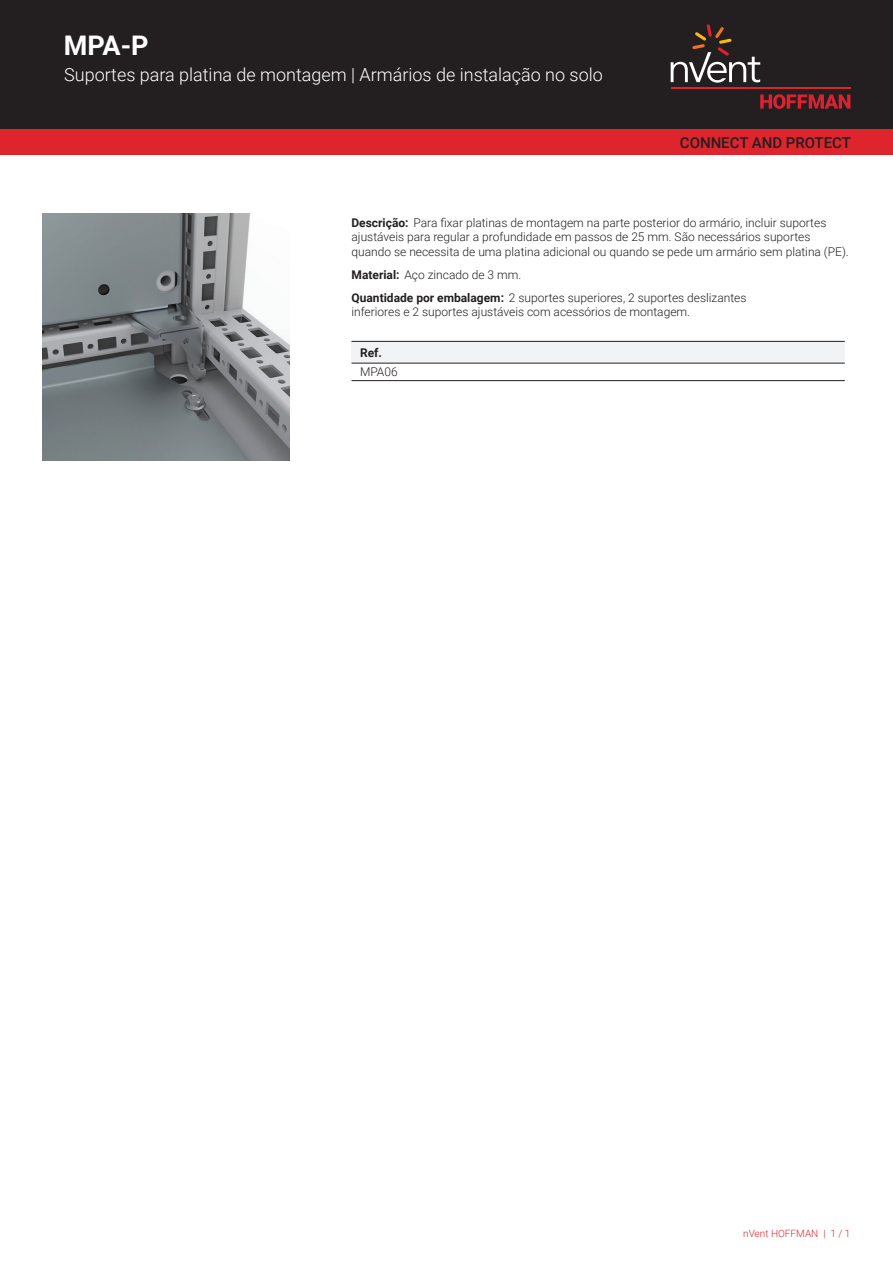
<style>
.page{position:relative;width:893px;height:1263px;background:#fff}
.page>*{position:absolute;margin:0;border:0;box-sizing:border-box;transform-origin:0 0}
.t1{font:700 27px "Roboto";color:#fff}
.t2{font:300 18px "Roboto";color:#fff}
.t3{font:500 15px "Roboto";color:#231f20}
.t4{font:300 12px/14.4px "Roboto";color:#231f20}
.t5{font:700 12px "Roboto";color:#231f20}
.t6{font:300 10.05px "Roboto";color:#de252e}
.s1{font-weight:700}
</style>
<div class="page">
<div style="left:0;top:0;width:893px;height:129px;background:#231f20"></div>
<svg style="left:760px;top:94px;width:90px;height:15px"></svg>
<hr style="left:671px;top:88px;width:179px;height:1px;background:#db2230">
<svg style="left:671px;top:24px;width:89px;height:59px"></svg>
<div style="left:0;top:129px;width:893px;height:26px;background:#de252e"></div>
<div style="left:351px;top:341px;width:494px;height:22px;background:#f2f3f4"></div>
<hr style="left:351px;top:341px;width:494px;height:1px;background:#231f20">
<hr style="left:351px;top:380px;width:494px;height:1px;background:#231f20">
<hr style="left:351px;top:363px;width:494px;height:1px;background:#231f20">
<img style="left:43px;top:213px;width:246px;height:247px">
<h1 class="t1" style="left:64px;top:27px;width:86px">MPA-P</h1>
<h2 class="t2" style="left:64px;top:62px;width:540px">Suportes para platina de montagem | Armários de instalação no solo</h2>
<p class="t3" style="left:680px;top:132px;width:173px">CONNECT AND PROTECT</p>
<p class="t4" style="left:351px;top:215px;width:499px"><span class="s1">Descrição:</span> Para fixar platinas de montagem na parte posterior do armário, incluir suportes ajustáveis para regular a profundidade em passos de 25 mm. São necessários suportes quando se necessita de uma platina adicional ou quando se pede um armário sem platina (PE).</p>
<p class="t4" style="left:351px;top:262px;width:396px;line-height:23px"><span class="s1">Material:</span> Aço zincado de 3 mm.<br><span class="s1">Quantidade por embalagem:</span> 2 suportes superiores, 2 suportes deslizantes</p>
<p class="t4" style="left:351px;top:304px;width:340px">inferiores e 2 suportes ajustáveis com acessórios de montagem.</p>
<p class="t5" style="left:360px;top:344px;width:23px">Ref.</p>
<p class="t4" style="left:360px;top:364px;width:39px">MPA06</p>
<p class="t6" style="left:743px;top:1226px;width:109px">nVent HOFFMAN | 1 / 1</p>
</div>
